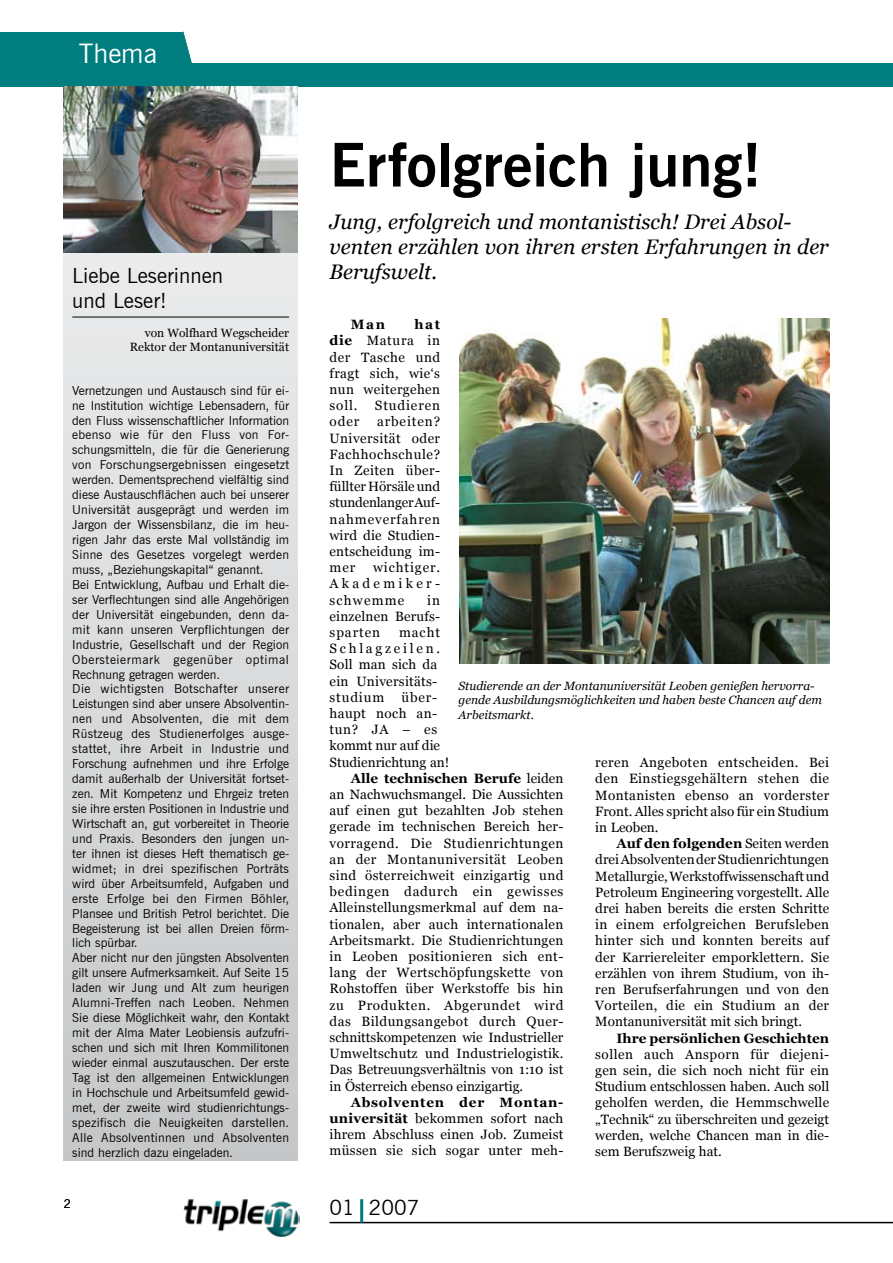
<style>
.page{position:relative;width:893px;height:1263px;background:#fff}
.page>*{position:absolute;margin:0;border:0;box-sizing:border-box;transform-origin:0 0}
.t1{font:700 60px "News Gothic BT";color:#000}
.t2{font:27px "News Gothic BT";color:#fff}
.t3{font:italic 21px/25.2px "Georgia";color:#000}
.t4{font:21px/25.2px "News Gothic BT";color:#000}
.t5{font:13.5px/16.2px "Georgia";letter-spacing:.02em;color:#000;text-align:justify}
.t6{font:13.5px "Georgia";color:#000}
.t7{font:700 13.5px "Georgia";color:#000}
.t8{font:13.5px "Georgia";letter-spacing:.05em;color:#000}
.t9{font:13.5px "Georgia";letter-spacing:.04em;color:#000}
.t10{font:13.5px "Georgia";letter-spacing:.065em;color:#000}
.t11{font:12.45px/15px "News Gothic BT";color:#000}
.t12{font:italic 12px/14.4px "Georgia";color:#000}
.t13{font:12px/14.4px "Georgia";color:#000;text-align:right}
.s1{font-weight:700}
.s2{font-weight:400}
</style>
<div class="page">
<div style="left:0;top:64px;width:893px;height:23px;background:#007d7e"></div>
<hr style="left:330px;top:1222px;width:563px;height:1px;background:#000">
<hr style="left:360px;top:1199px;width:3px;height:23px;background:#007d7e">
<img style="left:183px;top:1199px;width:116px;height:38px">
<div style="left:0;top:32px;width:183px;height:36px;background:#007d7e"></div>
<svg style="left:183px;top:32px;width:9px;height:32px"></svg>
<div style="left:64px;top:242px;width:234px;height:919px;background:linear-gradient(to bottom,#ebecec,#c5c7c8)"></div>
<img style="left:64px;top:87px;width:234px;height:166px">
<hr style="left:72px;top:317px;width:217px;height:1px;background:#000">
<img style="left:459px;top:319px;width:370px;height:344px">
<h2 class="t2" style="left:79px;top:38px;width:80px">Thema</h2>
<h3 class="t4" style="left:72px;top:262px;width:152px">Liebe Leserinnen und Leser!</h3>
<p class="t13" style="left:130px;top:325px;width:161px">von Wolfhard Wegscheider<br>Rektor der Montanuniversität</p>
<p class="t11" style="left:72px;top:383px;width:218px">Vernetzungen und Austausch sind für ei&shy;ne Institution wichtige Lebensadern, für den Fluss wissenschaftlicher Information ebenso wie für den Fluss von For&shy;schungsmitteln, die für die Generierung von Forschungsergebnissen eingesetzt werden. Dementsprechend vielfältig sind diese Austauschflächen auch bei unserer Universität ausgeprägt und werden im Jargon der Wissensbilanz, die im heu&shy;rigen Jahr das erste Mal vollständig im Sinne des Gesetzes vorgelegt werden muss, „Beziehungskapital“ genannt.<br>Bei Entwicklung, Aufbau und Erhalt die&shy;ser Verflechtungen sind alle Angehörigen der Universität eingebunden, denn da&shy;mit kann unseren Verpflichtungen der Industrie, Gesellschaft und der Region Obersteiermark gegenüber optimal Rechnung getragen werden.<br>Die wichtigsten Botschafter unserer Leistungen sind aber unsere Absolventin&shy;nen und Absolventen, die mit dem Rüstzeug des Studienerfolges ausge&shy;stattet, ihre Arbeit in Industrie und Forschung aufnehmen und ihre Erfolge damit außerhalb der Universität fortset&shy;zen. Mit Kompetenz und Ehrgeiz treten sie ihre ersten Positionen in Industrie und Wirtschaft an, gut vorbereitet in Theorie und Praxis. Besonders den jungen un&shy;ter ihnen ist dieses Heft thematisch ge&shy;widmet; in drei spezifischen Porträts wird über Arbeitsumfeld, Aufgaben und erste Erfolge bei den Firmen Böhler, Plansee und British Petrol berichtet. Die Begeisterung ist bei allen Dreien förm&shy;lich spürbar.<br>Aber nicht nur den jüngsten Absolventen gilt unsere Aufmerksamkeit. Auf Seite 15 laden wir Jung und Alt zum heurigen Alumni-Treffen nach Leoben. Nehmen Sie diese Möglichkeit wahr, den Kontakt mit der Alma Mater Leobiensis aufzufri&shy;schen und sich mit Ihren Kommilitonen wieder einmal auszutauschen. Der erste Tag ist den allgemeinen Entwicklungen in Hochschule und Arbeitsumfeld gewid&shy;met, der zweite wird studienrichtungs&shy;spezifisch die Neuigkeiten darstellen.<br>Alle Absolventinnen und Absolventen sind herzlich dazu eingeladen.</p>
<h1 class="t1" style="left:330px;top:129px;width:434px">Erfolgreich jung!</h1>
<h3 class="t3" style="left:330px;top:209px;width:501px">Jung, erfolgreich und montanistisch! Drei Absol&shy;venten erzählen von ihren ersten Erfahrungen in der<br>Berufswelt.</h3>
<p class="t5" style="left:330px;top:316px;width:112px;text-indent:85px"><span class="s1">hat die</span> Matura in der Tasche und fragt sich, wie‘s nun weitergehen soll.</p>
<p class="t7" style="left:351px;top:317px;width:36px">Man</p>
<p class="t10" style="left:375px;top:398px;width:67px">Studieren</p>
<p class="t5" style="left:330px;top:414px;width:112px;text-indent:48px">arbeiten?<br>Universität oder Fachhochschule?<br>In Zeiten über&shy;füllter Hörsäle und stundenlanger Auf&shy;nahmeverfahren wird die Studien&shy;entscheidung im&shy;mer</p>
<p class="t5" style="left:330px;top:414px;width:31px">oder</p>
<p class="t5" style="left:330px;top:559px;width:112px;text-indent:44px">wichtiger.<br>Aka-- demiker&shy;schwemme</p>
<p class="t5" style="left:330px;top:592px;width:112px;text-indent:97px">in ein--zelnen Be-rufs&shy;spar-ten</p>
<p class="t5" style="left:330px;top:624px;width:112px;text-align:left;text-indent:69px">macht<br>Schlag- zeilen.<br>Soll man sich da ein Universitäts&shy;studium</p>
<p class="t12" style="left:459px;top:678px;width:365px">Studierende an der Montanuniversität Leoben genießen hervorra&shy;gende Ausbildungsmöglichkeiten und haben beste Chancen auf dem<br>Arbeitsmarkt.</p>
<p class="t5" style="left:401px;top:689px;width:37px">über-</p>
<p class="t5" style="left:330px;top:705px;width:109px">haupt noch an-</p>
<p class="t5" style="left:330px;top:721px;width:109px">tun? JA – es</p>
<p class="t6" style="left:330px;top:738px;width:112px">kommt nur auf die</p>
<p class="t6" style="left:330px;top:754px;width:121px">Studienrichtung an!</p>
<p class="t7" style="left:351px;top:770px;width:214px">Alle technischen Berufe <span class="s2">leiden</span></p>
<p class="t6" style="left:330px;top:787px;width:235px">an Nachwuchsmangel. Die Aussichten</p>
<p class="t5" style="left:330px;top:802px;width:235px">auf einen gut bezahlten Job stehen</p>
<p class="t5" style="left:330px;top:819px;width:235px">gerade im technischen Bereich her-</p>
<p class="t9" style="left:330px;top:835px;width:235px">vorragend. Die Studienrichtungen</p>
<p class="t5" style="left:330px;top:851px;width:235px">an der Montanuniversität Leoben</p>
<p class="t5" style="left:330px;top:867px;width:235px">sind österreichweit einzigartig und</p>
<p class="t8" style="left:330px;top:884px;width:235px">bedingen dadurch ein gewisses</p>
<p class="t5" style="left:330px;top:900px;width:235px">Alleinstellungsmerkmal auf dem na-</p>
<p class="t5" style="left:330px;top:916px;width:235px">tionalen, aber auch internationalen</p>
<p class="t5" style="left:330px;top:932px;width:235px">Arbeitsmarkt. Die Studienrichtungen</p>
<p class="t5" style="left:330px;top:948px;width:235px">in Leoben positionieren sich ent-</p>
<p class="t5" style="left:330px;top:964px;width:235px">lang der Wertschöpfungskette von</p>
<p class="t5" style="left:330px;top:981px;width:235px">Rohstoffen über Werkstoffe bis hin</p>
<p class="t8" style="left:330px;top:997px;width:235px">zu Produkten. Abgerundet wird</p>
<p class="t5" style="left:330px;top:1013px;width:234px">das Bildungsangebot durch Quer-</p>
<p class="t6" style="left:330px;top:1030px;width:235px">schnittskompetenzen wie In-dustrieller</p>
<p class="t5" style="left:330px;top:1045px;width:235px">Umweltschutz und In-dustrielogistik.</p>
<p class="t6" style="left:330px;top:1062px;width:235px">Das Be-treuungsverhältnis von 1:10 ist</p>
<p class="t6" style="left:330px;top:1078px;width:195px">in Österreich ebenso einzigartig.</p>
<p class="t5" style="left:330px;top:1094px;width:235px;text-indent:21px"><span class="s1">Absolventen der Montan&shy;universität</span> bekommen sofort nach ihrem Abschluss einen Job. Zumeist müssen sie sich sogar unter meh-</p>
<p class="t5" style="left:595px;top:754px;width:235px">reren Angeboten entscheiden. Bei den Einstiegsgehältern stehen die Montanisten ebenso an vorderster Front. Alles spricht also für ein Studium in Leoben.</p>
<p class="t5" style="left:595px;top:835px;width:235px;text-indent:21px"><span class="s1">Auf den folgenden</span> Seiten werden drei Absolventen der Studienrichtungen Metallurgie, Werkstoffwissenschaft und Petroleum Engineering vorgestellt. Alle drei haben bereits die ersten Schritte in einem erfolgreichen Berufsleben hinter sich und konnten bereits auf der Karriereleiter emporklettern. Sie erzählen von ihrem Studium, von ih&shy;ren Berufserfahrungen und von den Vorteilen, die ein Studium an der Montanuniversität mit sich bringt.</p>
<p class="t7" style="left:617px;top:1030px;width:214px">Ihre persönlichen Geschichten</p>
<p class="t5" style="left:595px;top:1046px;width:235px">sollen auch Ansporn für diejeni&shy;gen sein, die sich noch nicht für ein Studium entschlossen haben. Auch soll geholfen werden, die Hemmschwelle „Technik“ zu überschreiten und gezeigt werden, welche Chancen man in die&shy;sem Berufszweig hat.</p>
<h3 class="t4" style="left:330px;top:1195px;width:91px">01 2007</h3>
</div>
